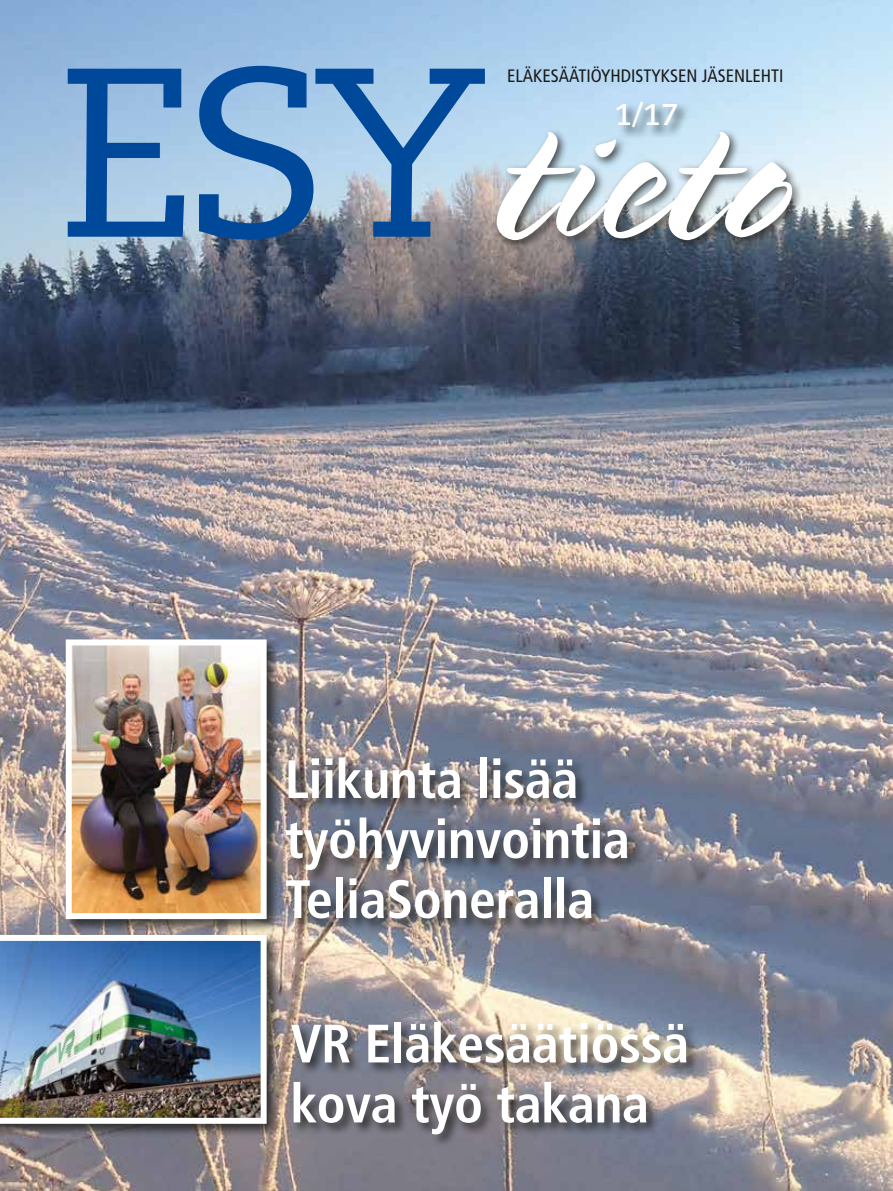
<style>
.page{position:relative;width:893px;height:1191px;background:#fff}
.page>*{position:absolute;margin:0;border:0;box-sizing:border-box;transform-origin:0 0}
.t1{font:240px "Caecilia LT Std";color:#00499a}
.t2{font:202.5px "Spring LP Std";color:#fff}
.t3{font:700 condensed 54px/60px "Frutiger LT Std";letter-spacing:-.01em;color:#fff}
.t4{font:700 30px "Caecilia LT Std";color:#fff}
.t5{font:condensed 18px "Frutiger LT Std";color:#1a1a18}
</style>
<div class="page">
<img style="left:0;top:0;width:893px;height:1191px">
<div style="left:492px;top:127px;width:311px;height:124px;background:#1a1a18;opacity:.75"></div>
<div style="left:615px;top:100px;width:75px;height:40px;background:#1a1a18;opacity:.75"></div>
<div style="left:64px;top:637px;width:217px;height:296px;background:#1a1a18;opacity:.75"></div>
<img style="left:73px;top:646px;width:187px;height:266px">
<div style="left:66px;top:639px;width:201px;height:280px;border:6px solid #fff"></div>
<div style="left:0;top:932px;width:281px;height:206px;background:#1a1a18;opacity:.75"></div>
<img style="left:0;top:935px;width:267px;height:188px">
<div style="left:284px;top:755px;width:357px;height:178px;background:#1a1a18;opacity:.75"></div>
<div style="left:289px;top:1019px;width:411px;height:129px;background:#1a1a18;opacity:.75"></div>
<h1 class="t1" style="left:57px;top:14px;width:431px">ESY</h1>
<p class="t5" style="left:507px;top:65px;width:278px">ELÄKESÄÄTIÖYHDISTYKSEN JÄSENLEHTI</p>
<p class="t4" style="left:614px;top:97px;width:66px">1/17</p>
<h2 class="t2" style="left:497px;top:55px;width:298px">tieto</h2>
<p class="t3" style="left:285px;top:749px;width:347px">Liikunta lisää työhyvinvointia<br>TeliaSoneralla</p>
<p class="t3" style="left:291px;top:1013px;width:400px">VR Eläkesäätiössä kova työ takana</p>
</div>
